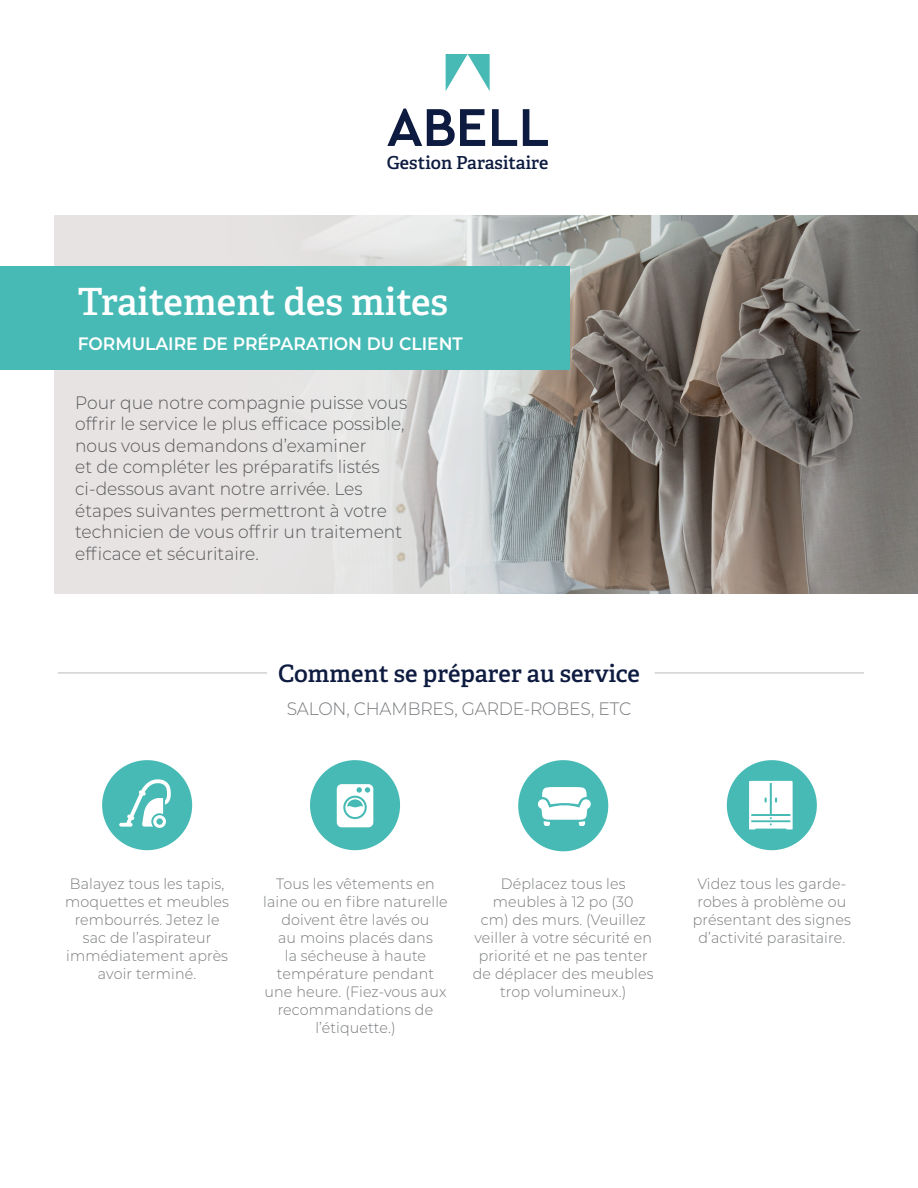
<style>
.page{position:relative;width:918px;height:1188px;background:#fff}
.page>*{position:absolute;margin:0;border:0;box-sizing:border-box;transform-origin:0 0}
.t1{font:600 37.5px "Adelle";color:#fff}
.t2{font:600 24px "Adelle";color:#0e1b40}
.t3{font:300 18px/21.6px "Montserrat";color:#57585a;scale:.95 1}
.t4{font:600 18px "Montserrat";color:#fff;scale:.95 1}
.t5{font:300 18px "Montserrat";letter-spacing:-.01em;color:#76787b;scale:.95 1}
.t6{font:600 17.85px "Adelle";letter-spacing:.005em;color:#0e1b40}
.t7{font:300 15px/18px "Montserrat";letter-spacing:.01em;color:#76787b;text-align:center;scale:.95 1}
</style>
<div class="page">
<div style="left:54px;top:215px;width:864px;height:379px;background:#e7e3e3"></div>
<img style="left:360px;top:215px;width:558px;height:379px">
<div style="left:0;top:266px;width:569px;height:104px;background:#47bab5"></div>
<hr style="left:58px;top:672px;width:209px;height:2px;background:#d1d2d4">
<hr style="left:655px;top:672px;width:209px;height:2px;background:#d1d2d4">
<svg style="left:518px;top:760px;width:90px;height:91px"></svg>
<div style="left:310px;top:760px;width:90px;height:90px;background:#47bab5;border-radius:50%"></div>
<svg style="left:337px;top:784px;width:36px;height:43px;background:#dcf1f0"></svg>
<div style="left:102px;top:760px;width:90px;height:90px;background:#47bab5;border-radius:50%"></div>
<svg style="left:119px;top:779px;width:52px;height:49px"></svg>
<div style="left:727px;top:760px;width:90px;height:90px;background:#47bab5;border-radius:50%"></div>
<svg style="left:749px;top:781px;width:44px;height:48px;background:#e7f6f5"></svg>
<svg style="left:446px;top:54px;width:44px;height:37px"></svg>
<svg style="left:387px;top:109px;width:98px;height:37px"></svg>
<svg style="left:523px;top:109px;width:25px;height:37px"></svg>
<svg style="left:492px;top:109px;width:25px;height:37px"></svg>
<p class="t6" style="left:387px;top:152px;width:163px">Gestion Parasitaire</p>
<h1 class="t1" style="left:78px;top:278px;width:372px">Traitement des mites</h1>
<p class="t4" style="left:78px;top:330px;width:407px">FORMULAIRE DE PRÉPARATION DU CLIENT</p>
<p class="t3" style="left:75px;top:391px;width:351px">Pour que notre compagnie puisse vous offrir le service le plus efficace possible, nous vous demandons d’examiner<br>et de compléter les préparatifs listés ci-dessous avant notre arrivée. Les étapes suivantes permettront à votre technicien de vous offrir un traitement efficace et sécuritaire.</p>
<h2 class="t2" style="left:278px;top:658px;width:363px">Comment se préparer au service</h2>
<p class="t5" style="left:287px;top:696px;width:364px">SALON, CHAMBRES, GARDE-ROBES, ETC</p>
<p class="t7" style="left:65px;top:874px;width:174px">Balayez tous les tapis, moquettes et meubles rembourrés. Jetez le sac de l’aspirateur immédiatement après avoir terminé.</p>
<p class="t7" style="left:263px;top:874px;width:196px">Tous les vêtements en laine ou en fibre naturelle doivent être lavés ou<br>au moins placés dans<br>la sécheuse à haute température pendant une heure. (Fiez-vous aux recommandations de l’étiquette.)</p>
<p class="t7" style="left:473px;top:874px;width:192px">Déplacez tous les meubles à 12 po (30<br>cm) des murs. (Veuillez veiller à votre sécurité en priorité et ne pas tenter de déplacer des meubles trop volumineux.)</p>
<p class="t7" style="left:693px;top:874px;width:168px">Videz tous les garde&shy;robes à problème ou présentant des signes d’activité parasitaire.</p>
</div>
